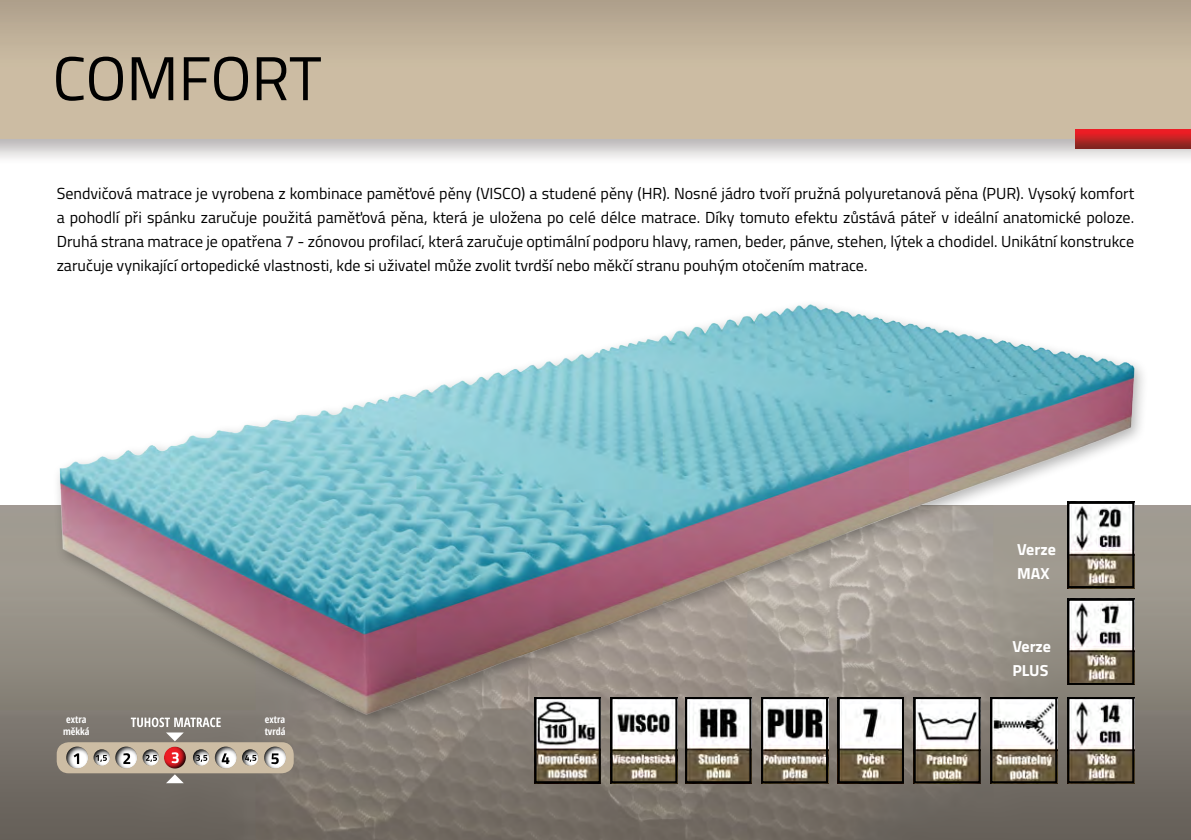
<style>
.page{position:relative;width:1191px;height:840px;background:#fff}
.page>*{position:absolute;margin:0;border:0;box-sizing:border-box;transform-origin:0 0}
.t1{font:62px "Titillium";letter-spacing:-.005em;color:#000}
.t2{font:16px/24px "Titillium";color:#000;text-align:justify}
.t3{font:700 16px/24px "Titillium";color:#fff}
.t4{font:700 condensed 10px/12px "Open Sans";color:#fff;text-align:center}
</style>
<div class="page">
<img style="left:0;top:139px;width:1191px;height:20px">
<img style="left:0;top:0;width:1191px;height:138px">
<img style="left:0;top:505px;width:1191px;height:334px">
<img style="left:1075px;top:130px;width:116px;height:18px">
<img style="left:30px;top:304px;width:1124px;height:502px">
<img style="left:840px;top:699px;width:61px;height:80px">
<div style="left:837px;top:696px;width:67px;height:86px;border:2px solid #000"></div>
<img style="left:764px;top:699px;width:61px;height:80px">
<div style="left:761px;top:696px;width:67px;height:86px;border:2px solid #000"></div>
<img style="left:613px;top:699px;width:61px;height:80px">
<div style="left:610px;top:696px;width:67px;height:86px;border:2px solid #000"></div>
<img style="left:993px;top:699px;width:61px;height:80px">
<div style="left:990px;top:696px;width:67px;height:86px;border:2px solid #000"></div>
<img style="left:1070px;top:699px;width:61px;height:80px">
<div style="left:1067px;top:696px;width:67px;height:86px;border:2px solid #000"></div>
<img style="left:1070px;top:601px;width:61px;height:80px">
<div style="left:1067px;top:598px;width:67px;height:86px;border:2px solid #000"></div>
<img style="left:1070px;top:504px;width:61px;height:80px">
<div style="left:1067px;top:501px;width:67px;height:86px;border:2px solid #000"></div>
<img style="left:688px;top:699px;width:60px;height:80px">
<div style="left:685px;top:696px;width:66px;height:86px;border:2px solid #000"></div>
<img style="left:537px;top:699px;width:61px;height:80px">
<div style="left:534px;top:696px;width:67px;height:86px;border:2px solid #000"></div>
<img style="left:916px;top:699px;width:61px;height:80px">
<div style="left:913px;top:696px;width:67px;height:86px;border:2px solid #000"></div>
<div style="left:57px;top:741px;width:237px;height:31px;background:#cdbda4;border-radius:12px"></div>
<svg style="left:49px;top:742px;width:49px;height:26px"></svg>
<svg style="left:156px;top:742px;width:42px;height:26px"></svg>
<svg style="left:255px;top:742px;width:49px;height:26px"></svg>
<svg style="left:98px;top:742px;width:58px;height:26px"></svg>
<svg style="left:76px;top:746px;width:49px;height:20px"></svg>
<svg style="left:125px;top:746px;width:50px;height:20px"></svg>
<svg style="left:175px;top:746px;width:49px;height:20px"></svg>
<svg style="left:224px;top:746px;width:54px;height:20px"></svg>
<svg style="left:74px;top:753px;width:5px;height:10px"></svg>
<svg style="left:96px;top:754px;width:11px;height:7px"></svg>
<svg style="left:146px;top:754px;width:11px;height:7px"></svg>
<svg style="left:196px;top:754px;width:11px;height:7px"></svg>
<svg style="left:245px;top:754px;width:11px;height:7px"></svg>
<svg style="left:123px;top:752px;width:7px;height:11px"></svg>
<svg style="left:172px;top:751px;width:7px;height:11px"></svg>
<svg style="left:222px;top:753px;width:7px;height:10px"></svg>
<svg style="left:271px;top:753px;width:8px;height:10px"></svg>
<svg style="left:166px;top:732px;width:18px;height:9px"></svg>
<svg style="left:166px;top:773px;width:18px;height:9px"></svg>
<svg style="left:131px;top:717px;width:90px;height:9px"></svg>
<h1 class="t1" style="left:52px;top:33px;width:271px">COMFORT</h1>
<p class="t2" style="left:57px;top:181px;width:1079px">Sendvičová matrace je vyrobena z kombinace paměťové pěny (VISCO) a studené pěny (HR). Nosné jádro tvoří pružná polyuretanová pěna (PUR). Vysoký komfort a pohodlí při spánku zaručuje použitá paměťová pěna, která je uložena po celé délce matrace. Díky tomuto efektu zůstává páteř v ideální anatomické poloze.<br>Druhá strana matrace je opatřena 7 - zónovou profilací, která zaručuje optimální podporu hlavy, ramen, beder, pánve, stehen, lýtek a chodidel. Unikátní konstrukce zaručuje vynikající ortopedické vlastnosti, kde si uživatel může zvolit tvrdší nebo měkčí stranu pouhým otočením matrace.</p>
<p class="t3" style="left:1017px;top:536px;width:40px">Verze<br>MAX</p>
<p class="t4" style="left:63px;top:712px;width:28px">extra měkká</p>
<p class="t4" style="left:265px;top:712px;width:22px;text-align:left">extra tvrdá</p>
<p class="t3" style="left:1012px;top:632px;width:40px">Verze<br>PLUS</p>
</div>
